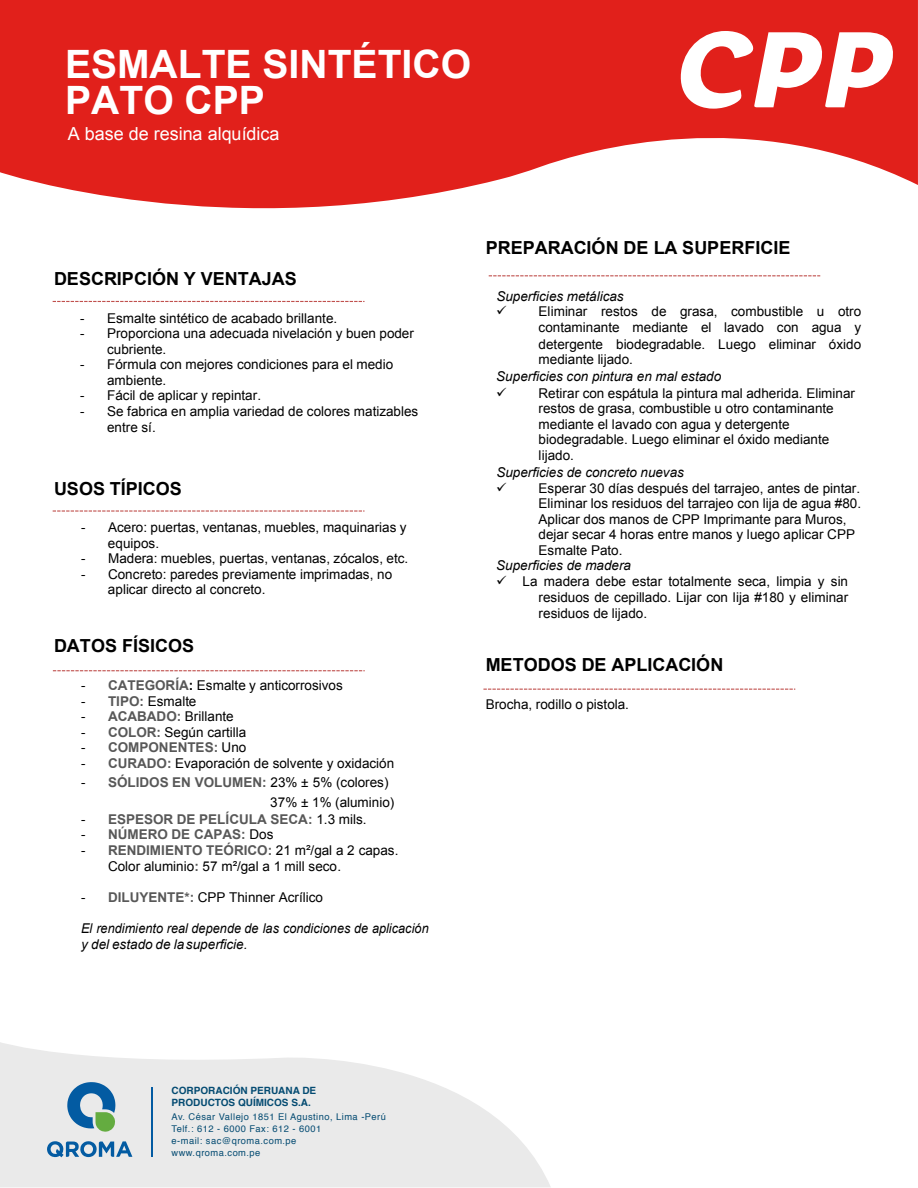
<style>
.page{position:relative;width:918px;height:1188px;background:#fff}
.page>*{position:absolute;margin:0;border:0;box-sizing:border-box;transform-origin:0 0}
.t1{font:700 39.15px/36px "Arial";color:#fff}
.t2{font:700 18px "Arial";color:#000}
.t3{font:18px "Arial";color:#fff}
.t4{font:13.5px/15.6px "Arial";color:#000}
.t5{font:italic 13.5px "Arial";color:#000}
.t6{font:italic 13.5px/15.6px "Arial";color:#000;scale:.94 1}
.t7{font:700 13.5px "Arial";color:#585858}
.t8{font:700 10.05px/12px "Helvetica";color:#044b72}
.t9{font:9.3px/12px "Helvetica";letter-spacing:.05em;color:#044b72}
.s1{font-weight:700;color:#585858}
.s2{font-weight:700}
.s3{font-weight:400;color:#000}
</style>
<div class="page">
<svg style="left:0;top:0;width:918px;height:209px;fill:#e1201b"></svg>
<svg style="left:53px;top:301px;width:311px;height:1px"></svg>
<svg style="left:53px;top:510px;width:311px;height:2px"></svg>
<svg style="left:53px;top:670px;width:312px;height:1px"></svg>
<svg style="left:489px;top:275px;width:331px;height:1px"></svg>
<svg style="left:483px;top:689px;width:312px;height:1px"></svg>
<svg style="left:679px;top:31px;width:215px;height:78px"></svg>
<svg style="left:0;top:1042px;width:551px;height:145px;fill:#eaeaea"></svg>
<svg style="left:67px;top:1082px;width:48px;height:50px;background:#70a1b2"></svg>
<svg style="left:47px;top:1141px;width:85px;height:16px"></svg>
<hr style="left:152px;top:1087px;width:1px;height:70px;background:#035ba2">
<h1 class="t1" style="left:65px;top:48px;width:407px">ESMALTE SINTÉTICO<br>PATO CPP</h1>
<h2 class="t3" style="left:68px;top:122px;width:213px">A base de resina alquídica</h2>
<h2 class="t2" style="left:54px;top:267px;width:244px">DESCRIPCIÓN Y VENTAJAS</h2>
<p class="t4" style="left:80px;top:310px;width:259px">- Esmalte sintético de acabado brillante.</p>
<p class="t4" style="left:107px;top:326px;width:308px;text-indent:-27px">- Proporciona una adecuada nivelación y buen poder cubriente.</p>
<p class="t4" style="left:107px;top:357px;width:288px;text-indent:-27px">- Fórmula con mejores condiciones para el medio ambiente.</p>
<p class="t4" style="left:80px;top:388px;width:182px">- Fácil de aplicar y repintar.</p>
<p class="t4" style="left:107px;top:404px;width:313px;text-indent:-27px">- Se fabrica en amplia variedad de colores matizables entre sí.</p>
<h2 class="t2" style="left:54px;top:476px;width:129px">USOS TÍPICOS</h2>
<p class="t4" style="left:108px;top:520px;width:300px;text-indent:-27px">- Acero: puertas, ventanas, muebles, maquinarias y equipos.</p>
<p class="t4" style="left:81px;top:551px;width:329px">- Madera: muebles, puertas, ventanas, zócalos, etc.</p>
<p class="t4" style="left:108px;top:566px;width:286px;text-indent:-27px">- Concreto: paredes previamente imprimadas, no aplicar directo al concreto.</p>
<h2 class="t2" style="left:54px;top:634px;width:142px">DATOS FÍSICOS</h2>
<p class="t4" style="left:81px;top:678px;width:263px">- <span class="s1">CATEGORÍA</span><span class="s2">:</span> Esmalte y anticorrosivos</p>
<p class="t4" style="left:81px;top:693px;width:117px">- <span class="s1">TIPO:</span> Esmalte</p>
<p class="t4" style="left:81px;top:709px;width:154px">- <span class="s1">ACABADO:</span> Brillante</p>
<p class="t4" style="left:81px;top:724px;width:167px">- <span class="s1">COLOR:</span> Según cartilla</p>
<p class="t7" style="left:81px;top:739px;width:167px"><span class="s3">-</span> COMPONENTES: <span class="s3">Uno</span></p>
<p class="t4" style="left:81px;top:755px;width:315px">- <span class="s1">CURADO:</span> Evaporación de solvente y oxidación</p>
<p class="t4" style="left:270px;top:773px;width:126px;line-height:20.1px;text-indent:-189px">- <span class="s1">SÓLIDOS EN VOLUMEN:</span> 23% ± 5% (colores)<br>37% ± 1% (aluminio)</p>
<p class="t7" style="left:81px;top:810px;width:287px"><span class="s3">-</span> ESPESOR DE PELÍCULA SECA: <span class="s3">1.3 mils.</span></p>
<p class="t7" style="left:81px;top:825px;width:194px"><span class="s3">-</span> NÚMERO DE CAPAS: <span class="s3">Dos</span></p>
<p class="t4" style="left:108px;top:843px;width:292px;text-indent:-27px">- <span class="s1">RENDIMIENTO TEÓRICO:</span> 21 m²/gal a 2 capas.<br>Color aluminio<span class="s1">:</span> 57 m²/gal a 1 mill seco.</p>
<p class="t4" style="left:81px;top:889px;width:244px">- <span class="s1">DILUYENTE*:</span> CPP Thinner Acrílico</p>
<p class="t6" style="left:81px;top:921px;width:372px">El rendimiento real depende de las condiciones de aplicación y del estado de lasuperficie.</p>
<h2 class="t2" style="left:486px;top:236px;width:306px">PREPARACIÓN DE LA SUPERFICIE</h2>
<p class="t5" style="left:496px;top:287px;width:129px">Superficies metálicas</p>
<p class="t4" style="left:539px;top:304px;width:324px;text-align:justify;text-indent:-42px">✓ Eliminar restos de grasa, combustible u otro contaminante mediante el lavado con agua y detergente biodegradable. Luego eliminar óxido mediante lijado.</p>
<p class="t5" style="left:496px;top:368px;width:227px">Superficies con pintura en mal estado</p>
<p class="t4" style="left:538px;top:385px;width:318px;text-indent:-42px">✓ Retirar con espátula la pintura mal adherida. Eliminar restos de grasa, combustible u otro contaminante mediante el lavado con agua y detergente biodegradable. Luego eliminar el óxido mediante lijado.</p>
<p class="t5" style="left:496px;top:463px;width:189px">Superficies de concreto nuevas</p>
<p class="t4" style="left:539px;top:480px;width:324px;text-indent:-42px">✓ Esperar 30 días después del tarrajeo, antes de pintar.<br>Eliminar los residuos del tarrajeo con lija de agua #80.<br>Aplicar dos manos de CPP Imprimante para Muros, dejar secar 4 horas entre manos y luego aplicar CPP Esmalte Pato.</p>
<p class="t5" style="left:496px;top:557px;width:136px">Superficies de madera</p>
<p class="t4" style="left:539px;top:574px;width:311px;text-align:justify;text-indent:-42px">✓ La madera debe estar totalmente seca, limpia y sin residuos de cepillado. Lijar con lija #180 y eliminar residuos de lijado.</p>
<h2 class="t2" style="left:486px;top:653px;width:239px">METODOS DE APLICACIÓN</h2>
<p class="t4" style="left:486px;top:697px;width:145px">Brocha, rodillo o pistola.</p>
<p class="t8" style="left:172px;top:1085px;width:146px">CORPORACIÓN PERUANA DE<br>PRODUCTOS QUÍMICOS S.A.</p>
<p class="t9" style="left:172px;top:1111px;width:216px">Av. César Vallejo 1851 El Agustino, Lima -Perú<br>Telf.: 612 - 6000 Fax: 612 - 6001<br>e-mail: sac@qroma.com.pe www.qroma.com.pe</p>
</div>
